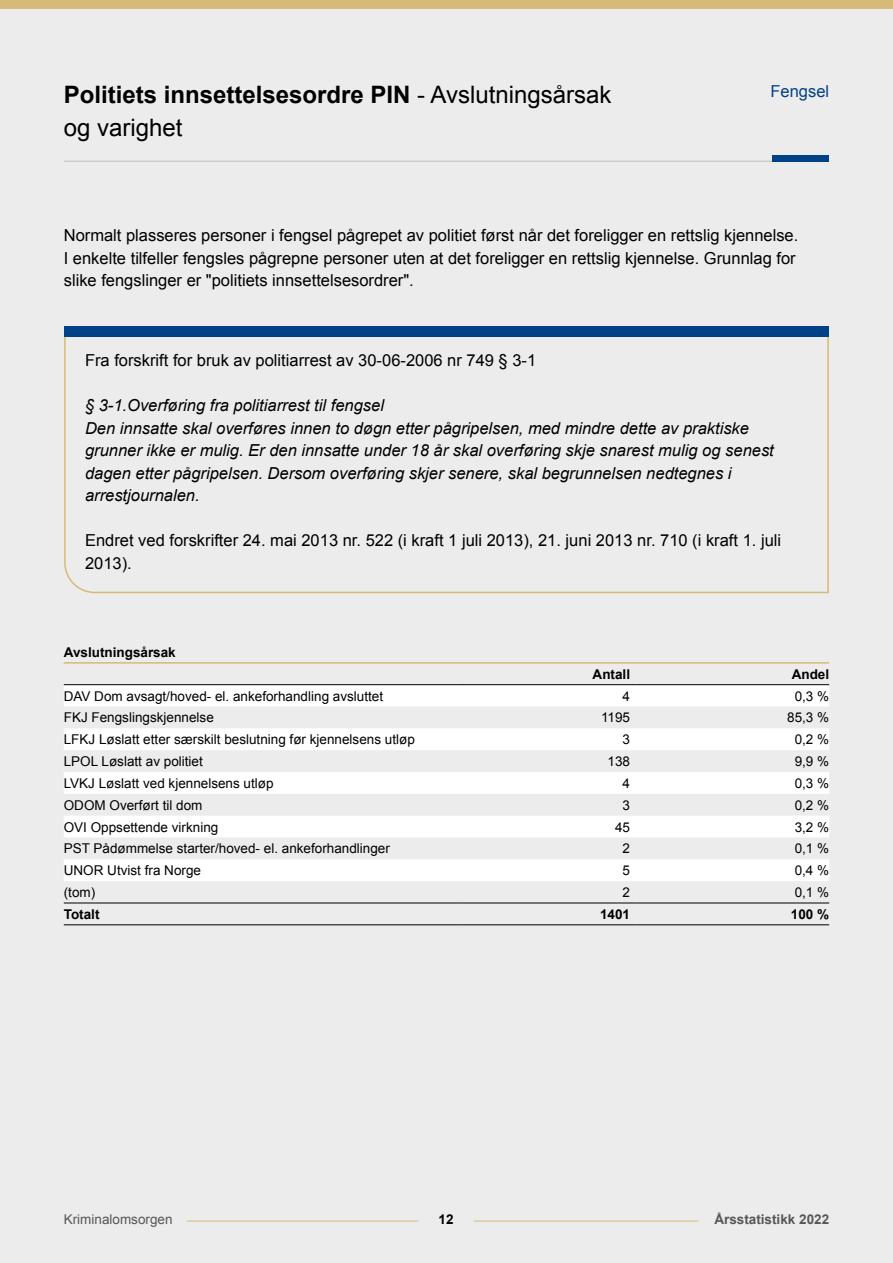
<style>
.page{position:relative;width:893px;height:1263px;background:#ececec}
.page>*{position:absolute;margin:0;border:0;box-sizing:border-box;transform-origin:0 0}
.t1{font:700 24px/33px "Arial";color:#000}
.t2{font:16.5px/22.5px "Arial";color:#000}
.t3{font:italic 16.5px/22.5px "Arial";color:#000}
.t4{font:16.5px "Arial";color:#004288}
.Tabell{font:13.5px "Arial";color:#000}
.Tabell-2{font:700 13.5px "Arial";color:#000}
.t5{font:700 13.5px "Arial";color:#575756}
.t6{font:13.5px "Arial";color:#575756}
.s1{font-weight:400}
</style>
<div class="page">
<hr style="left:187px;top:1221px;width:231px;height:1px;background:#d6bb78">
<hr style="left:474px;top:1221px;width:224px;height:1px;background:#d6bb78">
<div style="left:0;top:0;width:893px;height:9px;background:#d6bb78"></div>
<svg style="left:64px;top:685px;width:765px;height:196px;fill:#fff"></svg>
<hr style="left:64px;top:684px;width:393px;height:1px;background:#000">
<hr style="left:457px;top:684px;width:179px;height:1px;background:#000">
<hr style="left:636px;top:684px;width:193px;height:1px;background:#000">
<hr style="left:64px;top:662px;width:393px;height:2px;background:#d6bb78">
<hr style="left:457px;top:662px;width:179px;height:2px;background:#d6bb78">
<hr style="left:636px;top:662px;width:193px;height:2px;background:#d6bb78">
<hr style="left:64px;top:903px;width:393px;height:1px;background:#000">
<hr style="left:457px;top:903px;width:179px;height:1px;background:#000">
<hr style="left:636px;top:903px;width:193px;height:1px;background:#000">
<hr style="left:64px;top:924px;width:393px;height:1px;background:#000">
<hr style="left:457px;top:924px;width:179px;height:1px;background:#000">
<hr style="left:636px;top:924px;width:193px;height:1px;background:#000">
<hr style="left:64px;top:161px;width:765px;height:1px;background:#bebebe">
<div style="left:772px;top:155px;width:57px;height:7px;background:#004288"></div>
<svg style="left:64px;top:326px;width:765px;height:268px"></svg>
<div style="left:64px;top:327px;width:765px;height:10px;background:#004288"></div>
<h2 class="t1" style="left:64px;top:78px;width:549px">Politiets innsettelsesordre PIN <span class="s1">- Avslutningsårsak og varighet</span></h2>
<p class="t4" style="left:770px;top:80px;width:60px">Fengsel</p>
<p class="t2" style="left:64px;top:224px;width:736px">Normalt plasseres personer i fengsel pågrepet av politiet først når det foreligger en rettslig kjennelse.<br>I enkelte tilfeller fengsles pågrepne personer uten at det foreligger en rettslig kjennelse. Grunnlag for slike fengslinger er "politiets innsettelsesordrer".</p>
<p class="t2" style="left:85px;top:349px;width:453px">Fra forskrift for bruk av politiarrest av 30-06-2006 nr 749 § 3-1</p>
<p class="t3" style="left:85px;top:394px;width:300px">§ 3-1.Overføring fra politiarrest til fengsel</p>
<p class="t3" style="left:85px;top:417px;width:690px">Den innsatte skal overføres innen to døgn etter pågripelsen, med mindre dette av praktiske grunner ikke er mulig. Er den innsatte under 18 år skal overføring skje snarest mulig og senest dagen etter pågripelsen. Dersom overføring skjer senere, skal begrunnelsen nedtegnes i arrestjournalen.</p>
<p class="t2" style="left:85px;top:529px;width:698px">Endret ved forskrifter 24. mai 2013 nr. 522 (i kraft 1 juli 2013), 21. juni 2013 nr. 710 (i kraft 1. juli<br>2013).</p>
<p class="Tabell-2" style="left:64px;top:643px;width:114px">Avslutningsårsak</p>
<p class="Tabell-2" style="left:593px;top:665px;width:39px">Antall</p>
<p class="Tabell-2" style="left:792px;top:665px;width:39px">Andel</p>
<p class="Tabell" style="left:64px;top:687px;width:321px">DAV Dom avsagt/hoved- el. ankeforhandling avsluttet</p>
<p class="Tabell" style="left:623px;top:687px;width:9px">4</p>
<p class="Tabell" style="left:795px;top:687px;width:36px">0,3 %</p>
<p class="Tabell" style="left:64px;top:709px;width:152px">FKJ Fengslingskjennelse</p>
<p class="Tabell" style="left:601px;top:709px;width:31px">1195</p>
<p class="Tabell" style="left:787px;top:709px;width:44px">85,3 %</p>
<p class="Tabell" style="left:64px;top:731px;width:353px">LFKJ Løslatt etter særskilt beslutning før kjennelsens utløp</p>
<p class="Tabell" style="left:623px;top:731px;width:9px">3</p>
<p class="Tabell" style="left:795px;top:731px;width:36px">0,2 %</p>
<p class="Tabell" style="left:64px;top:752px;width:141px">LPOL Løslatt av politiet</p>
<p class="Tabell" style="left:608px;top:752px;width:24px">138</p>
<p class="Tabell" style="left:795px;top:752px;width:36px">9,9 %</p>
<p class="Tabell" style="left:64px;top:774px;width:211px">LVKJ Løslatt ved kjennelsens utløp</p>
<p class="Tabell" style="left:623px;top:774px;width:9px">4</p>
<p class="Tabell" style="left:795px;top:774px;width:36px">0,3 %</p>
<p class="Tabell" style="left:64px;top:796px;width:140px">ODOM Overført til dom</p>
<p class="Tabell" style="left:623px;top:796px;width:9px">3</p>
<p class="Tabell" style="left:795px;top:796px;width:36px">0,2 %</p>
<p class="Tabell" style="left:64px;top:818px;width:156px">OVI Oppsettende virkning</p>
<p class="Tabell" style="left:615px;top:818px;width:17px">45</p>
<p class="Tabell" style="left:795px;top:818px;width:36px">3,2 %</p>
<p class="Tabell" style="left:64px;top:840px;width:328px">PST Pådømmelse starter/hoved- el. ankeforhandlinger</p>
<p class="Tabell" style="left:623px;top:840px;width:9px">2</p>
<p class="Tabell" style="left:795px;top:840px;width:36px">0,1 %</p>
<p class="Tabell" style="left:64px;top:861px;width:139px">UNOR Utvist fra Norge</p>
<p class="Tabell" style="left:623px;top:861px;width:9px">5</p>
<p class="Tabell" style="left:795px;top:861px;width:36px">0,4 %</p>
<p class="Tabell" style="left:64px;top:883px;width:33px">(tom)</p>
<p class="Tabell" style="left:623px;top:883px;width:9px">2</p>
<p class="Tabell" style="left:795px;top:883px;width:36px">0,1 %</p>
<p class="Tabell-2" style="left:64px;top:905px;width:37px">Totalt</p>
<p class="Tabell-2" style="left:600px;top:905px;width:32px">1401</p>
<p class="Tabell-2" style="left:791px;top:905px;width:40px">100 %</p>
<p class="t6" style="left:64px;top:1210px;width:110px">Kriminalomsorgen</p>
<p class="Tabell-2" style="left:439px;top:1210px;width:17px">12</p>
<p class="t5" style="left:714px;top:1210px;width:116px">Årsstatistikk 2022</p>
</div>
